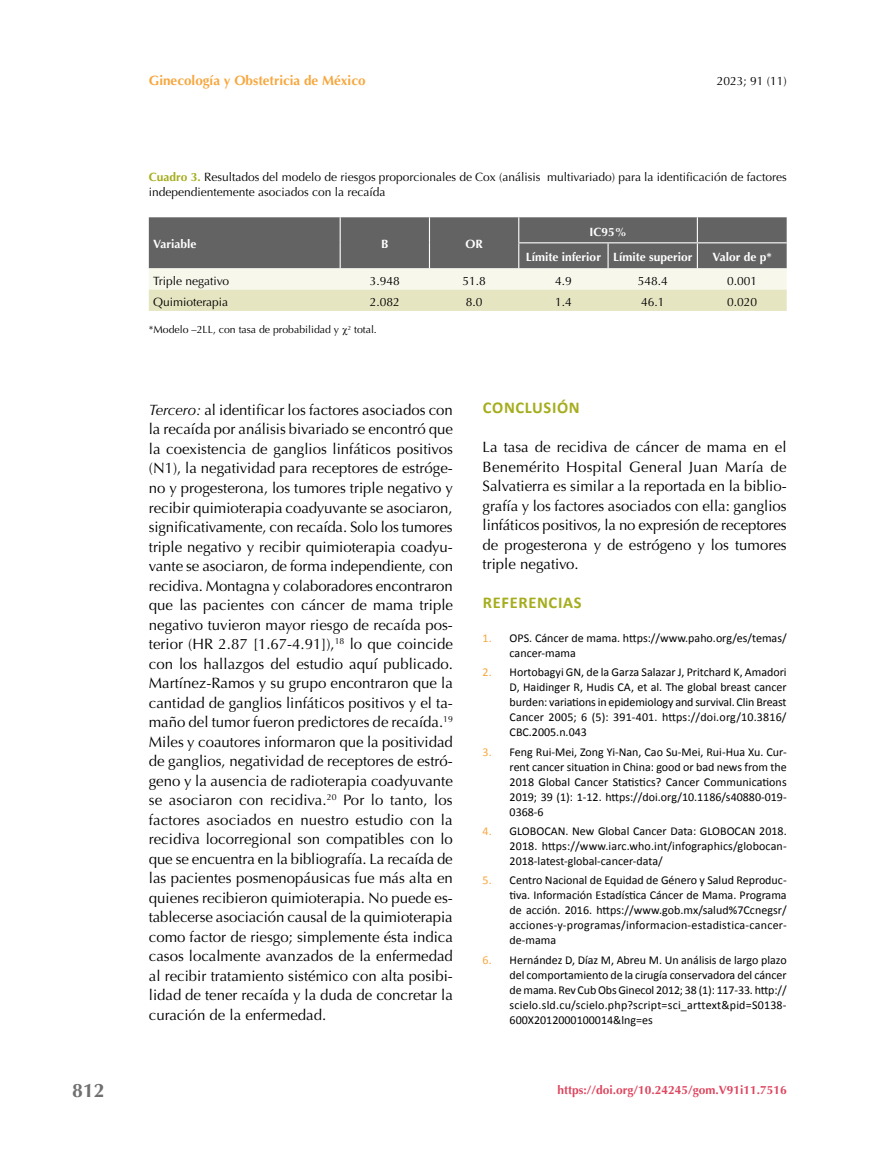
<style>
.page{position:relative;width:893px;height:1149px;background:#fff}
.page>*{position:absolute;margin:0;border:0;box-sizing:border-box;transform-origin:0 0}
.t1{font:700 19.5px "Optima";color:#706f6f}
.t2{font:700 16.5px "Calibri";letter-spacing:.04em;color:#a5ad1d}
.t3{font:15px/19.5px "Optima";color:#000;text-align:justify}
.t4{font:700 13.5px "Optima";color:#f7a73e}
.t5{font:12px/15px "Calibri";color:#000;text-align:justify}
.t6{font:12px/15px "Optima";color:#000}
.t7{font:700 12px/25.5px "Optima";color:#fff;text-align:center}
.t8{font:700 12px "Optima";color:#de465f}
.t9{font:10.5px "Optima";color:#000}
.s1{font-weight:700;color:#a5ad1d}
.s2{font-style:italic}
.s3{color:#f7a73e}
</style>
<div class="page">
<svg style="left:149px;top:217px;width:638px;height:94px;background:#a5a499"></svg>
<h1 class="t1" style="left:72px;top:1079px;width:34px">812</h1>
<p class="t4" style="left:149px;top:73px;width:218px">Ginecología y Obstetricia de México</p>
<p class="t6" style="left:717px;top:73px;width:72px">2023; 91 (11)</p>
<p class="t6" style="left:149px;top:170px;width:639px"><span class="s1">Cuadro 3.</span> Resultados del modelo de riesgos proporcionales de Cox (análisis multivariado) para la identificación de factores independientemente asociados con la recaída</p>
<p class="t7" style="left:153px;top:231px;width:45px">Variable</p>
<p class="t7" style="left:381px;top:231px;width:9px">B</p>
<p class="t7" style="left:465px;top:231px;width:19px">OR</p>
<p class="t7" style="left:526px;top:219px;width:168px">IC95%<br>Límite inferior Límite superior</p>
<p class="t7" style="left:712px;top:244px;width:61px">Valor de p*</p>
<p class="t6" style="left:153px;top:273px;width:78px">Triple negativo</p>
<p class="t6" style="left:370px;top:273px;width:32px">3.948</p>
<p class="t6" style="left:462px;top:273px;width:25px">51.8</p>
<p class="t6" style="left:555px;top:273px;width:18px">4.9</p>
<p class="t6" style="left:638px;top:273px;width:32px">548.4</p>
<p class="t6" style="left:727px;top:273px;width:32px">0.001</p>
<p class="t6" style="left:153px;top:294px;width:77px">Quimioterapia</p>
<p class="t6" style="left:370px;top:294px;width:32px">2.082</p>
<p class="t6" style="left:466px;top:294px;width:18px">8.0</p>
<p class="t6" style="left:555px;top:294px;width:18px">1.4</p>
<p class="t6" style="left:641px;top:294px;width:25px">46.1</p>
<p class="t6" style="left:727px;top:294px;width:32px">0.020</p>
<p class="t9" style="left:149px;top:324px;width:229px">*Modelo –2LL, con tasa de probabilidad y <sup>2</sup> total.</p>
<p class="t3" style="left:149px;top:400px;width:306px"><span class="s2">Tercero:</span> al identificar los factores asociados con la recaída por análisis bivariado se encontró que la coexistencia de ganglios linfáticos positivos (N1), la negatividad para receptores de estróge&shy;no y progesterona, los tumores triple negativo y recibir quimioterapia coadyuvante se asociaron, significativamente, con recaída. Solo los tumores triple negativo y recibir quimioterapia coadyu&shy;vante se asociaron, de forma independiente, con recidiva. Montagna y colaboradores encontraron que las pacientes con cáncer de mama triple negativo tuvieron mayor riesgo de recaída pos&shy;terior (HR 2.87 [1.67-4.91]),<sup>18</sup> lo que coincide con los hallazgos del estudio aquí publicado.<br>Martínez-Ramos y su grupo encontraron que la cantidad de ganglios linfáticos positivos y el ta&shy;maño del tumor fueron predictores de recaída.<sup>19<br></sup>Miles y coautores informaron que la positividad de ganglios, negatividad de receptores de estró&shy;geno y la ausencia de radioterapia coadyuvante se asociaron con recidiva.<sup>20</sup> Por lo tanto, los factores asociados en nuestro estudio con la recidiva locorregional son compatibles con lo que se encuentra en la bibliografía. La recaída de las pacientes posmenopáusicas fue más alta en quienes recibieron quimioterapia. No puede es&shy;tablecerse asociación causal de la quimioterapia como factor de riesgo; simplemente ésta indica casos localmente avanzados de la enfermedad al recibir tratamiento sistémico con alta posibi&shy;lidad de tener recaída y la duda de concretar la curación de la enfermedad.</p>
<p class="t2" style="left:483px;top:397px;width:98px">CONCLUSIÓN</p>
<p class="t3" style="left:483px;top:437px;width:306px">La tasa de recidiva de cáncer de mama en el Benemérito Hospital General Juan María de Salvatierra es similar a la reportada en la biblio&shy;grafía y los factores asociados con ella: ganglios linfáticos positivos, la no expresión de receptores de progesterona y de estrógeno y los tumores triple negativo.</p>
<p class="t2" style="left:483px;top:591px;width:100px">REFERENCIAS</p>
<p class="t5" style="left:510px;top:629px;width:279px;text-indent:-27px"><span class="s3">1.</span> OPS. Cáncer de mama. https://www.paho.org/es/temas/ cancer-mama</p>
<p class="t5" style="left:510px;top:664px;width:279px;text-indent:-27px"><span class="s3">2.</span> Hortobagyi GN, de la Garza Salazar J, Pritchard K, Amadori D, Haidinger R, Hudis CA, et al. The global breast cancer burden: variations in epidemiology and survival. Clin Breast Cancer 2005; 6 (5): 391-401. https://doi.org/10.3816/ CBC.2005.n.043</p>
<p class="t5" style="left:510px;top:743px;width:279px;text-indent:-27px"><span class="s3">3.</span> Feng Rui-Mei, Zong Yi-Nan, Cao Su-Mei, Rui-Hua Xu. Cur&shy;rent cancer situation in China: good or bad news from the 2018 Global Cancer Statistics? Cancer Communications 2019; 39 (1): 1-12. https://doi.org/10.1186/s40880-019- 0368-6</p>
<p class="t5" style="left:510px;top:822px;width:279px;text-indent:-27px"><span class="s3">4.</span> GLOBOCAN. New Global Cancer Data: GLOBOCAN 2018.<br>2018. https://www.iarc.who.int/infographics/globocan-2018-latest-global-cancer-data/</p>
<p class="t5" style="left:510px;top:871px;width:279px;text-indent:-27px"><span class="s3">5.</span> Centro Nacional de Equidad de Género y Salud Reproduc&shy;tiva. Información Estadística Cáncer de Mama. Programa de acción. 2016. https://www.gob.mx/salud%7Ccnegsr/ acciones-y-programas/informacion-estadistica-cancer&shy;de-mama</p>
<p class="t5" style="left:510px;top:951px;width:279px;text-indent:-27px"><span class="s3">6.</span> Hernández D, Díaz M, Abreu M. Un análisis de largo plazo del comportamiento de la cirugía conservadora del cáncer de mama. Rev Cub Obs Ginecol 2012; 38 (1): 117-33. http:// scielo.sld.cu/scielo.php?script=sci_arttext&amp;pid=S0138- 600X2012000100014&amp;lng=es</p>
<p class="t8" style="left:557px;top:1082px;width:231px">https://doi.org/10.24245/gom.V91i11.7516</p>
</div>
